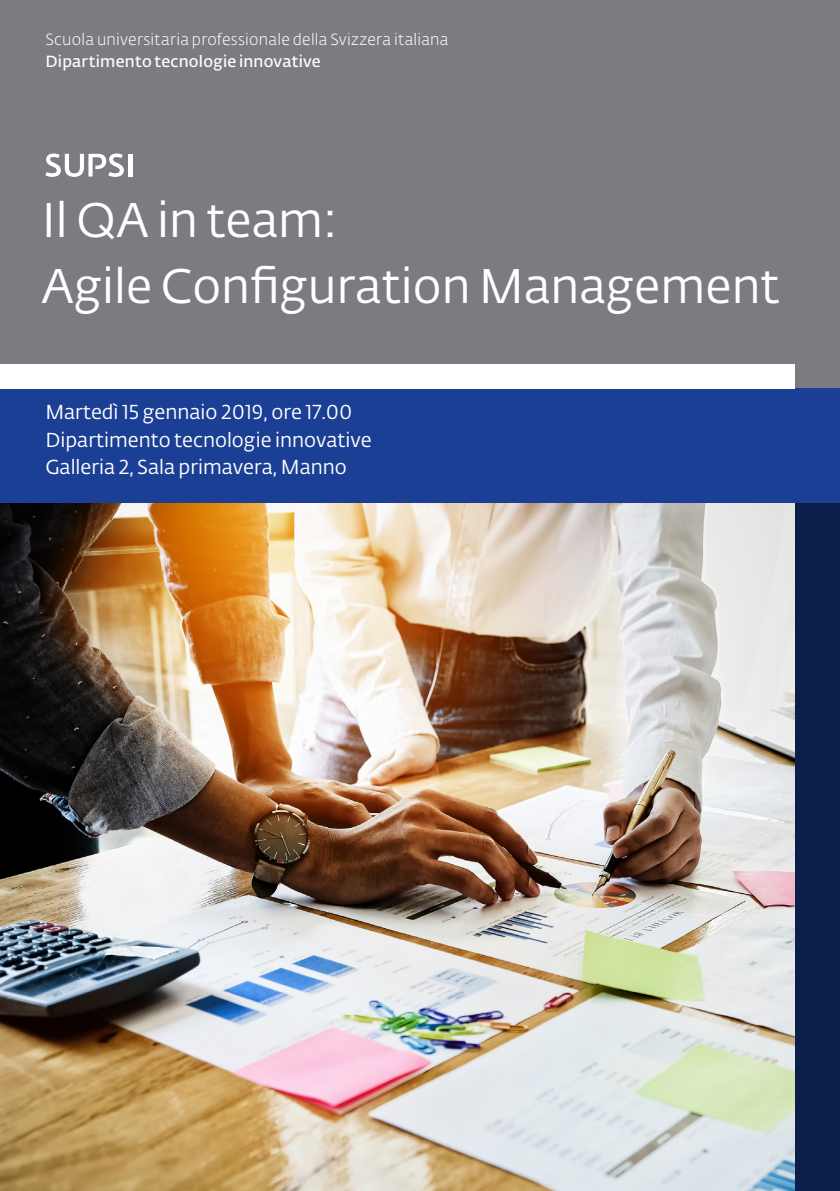
<style>
.page{position:relative;width:840px;height:1191px;background:#fff}
.page>*{position:absolute;margin:0;border:0;box-sizing:border-box;transform-origin:0 0}
.bandiera{font:48px "SUPSI Fedra Sans";color:#fff}
.bandiera-2{font:20px "SUPSI Fedra Sans";color:#fff}
.bandiera-3{font:300 16px "SUPSI Fedra Sans";letter-spacing:.015em;color:#fff}
.bandiera-4{font:600 16px "SUPSI Fedra Sans";letter-spacing:.015em;color:#fff}
</style>
<div class="page">
<div style="left:0;top:0;width:839px;height:1191px;background:#7a7c81"></div>
<div style="left:794px;top:473px;width:45px;height:718px;background:#0c1e4a"></div>
<div style="left:0;top:389px;width:839px;height:114px;background:#1b3f94"></div>
<div style="left:0;top:364px;width:794px;height:25px;background:#fff"></div>
<hr style="left:128px;top:154px;width:4px;height:22px;background:#fff">
<svg style="left:45px;top:153px;width:79px;height:24px"></svg>
<img style="left:0;top:503px;width:794px;height:688px">
<p class="bandiera-3" style="left:45px;top:29px;width:404px">Scuola universitaria professionale della Svizzera italiana</p>
<p class="bandiera-4" style="left:45px;top:50px;width:277px">Dipartimento tecnologie innovative</p>
<p class="bandiera" style="left:42px;top:187px;width:297px">Il QA in team:</p>
<p class="bandiera" style="left:42px;top:253px;width:739px">Agile Configuration Management</p>
<p class="bandiera-2" style="left:45px;top:398px;width:308px">Martedì 15 gennaio 2019, ore 17.00</p>
<p class="bandiera-2" style="left:45px;top:425px;width:327px">Dipartimento tecnologie innovative</p>
<p class="bandiera-2" style="left:45px;top:453px;width:303px">Galleria 2, Sala primavera, Manno</p>
</div>
